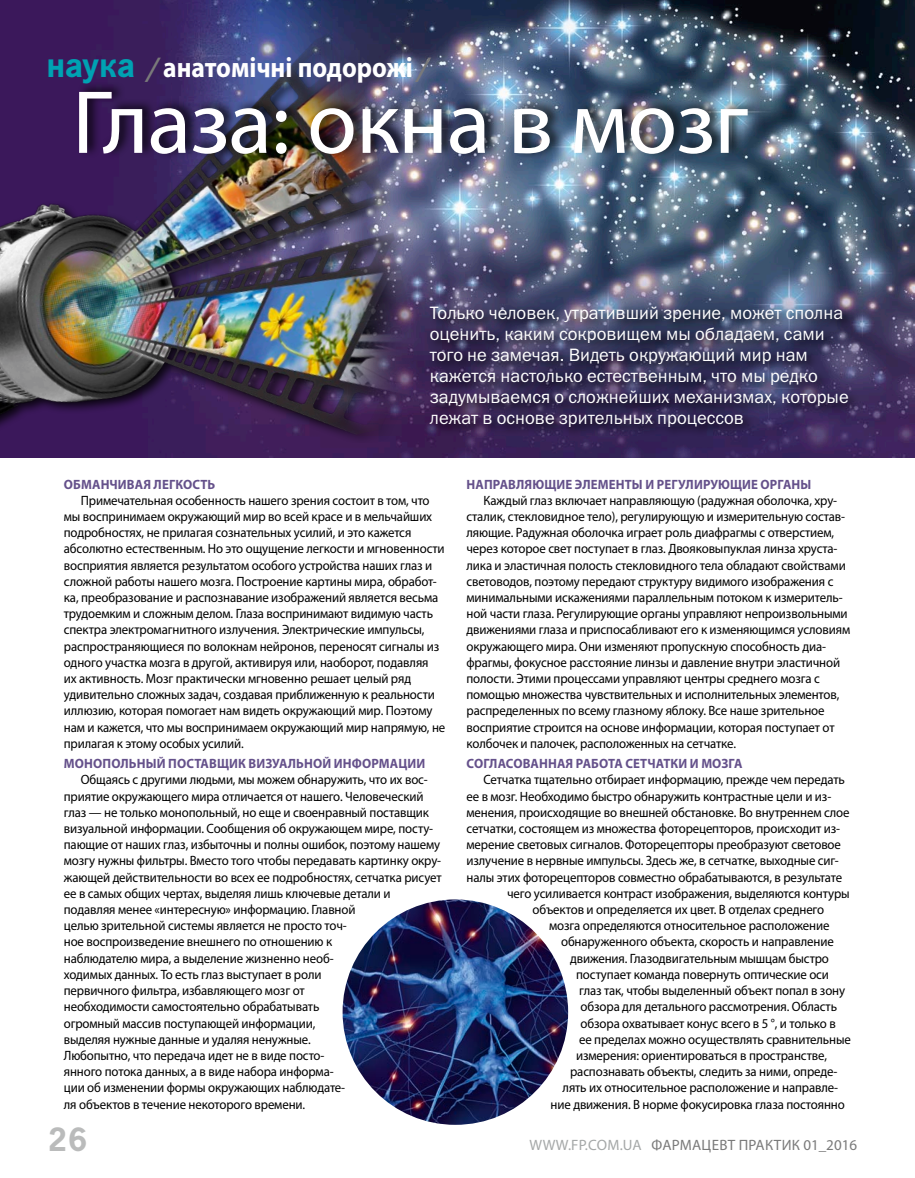
<style>
.page{position:relative;width:915px;height:1178px;background:#fff}
.page>*{position:absolute;margin:0;border:0;box-sizing:border-box;transform-origin:0 0}
.t1{font:90.45px "Myriad Pro";letter-spacing:-.01em;color:#fff}
.t2{font:700 34.5px "News Paper C";color:#babbbb}
.t3{font:700 28.5px "Myriad Pro";letter-spacing:-.005em;color:#fff;scale:.9 1}
.t4{font:18px/21px "Franklin Gothic Book ITC";color:#fff}
.t5{font:15px "Myriad Pro";color:#7a7a7a}
.t6{font:15px "Myriad Pro";letter-spacing:.02em;color:#a5a8a8}
.t7{font:13.5px/16.2px "Myriad Pro";letter-spacing:-.01em;color:#000;scale:.95 1}
.t8{font:700 13.5px "Myriad Pro";letter-spacing:.01em;color:#65518b;scale:.95 1}
.s1{font-family:"News Paper C";font-size:36px;color:#00a2b3}
.s2{font-family:"News Paper C";color:#7a7a7a}
</style>
<div class="page">
<img style="left:0;top:0;width:914px;height:457px">
<div style="left:425px;top:302px;width:433px;height:136px;background:#000;opacity:.97"></div>
<img style="left:0;top:24px;width:445px;height:434px">
<div style="left:77px;top:81px;width:684px;height:79px;background:#000;opacity:.75"></div>
<img style="left:342px;top:899px;width:226px;height:226px;border-radius:113px">
<h3 class="t3" style="left:47px;top:48px;width:425px"><span class="s1">наука</span> <span class="s2">/</span> анатомічні подорожі <span class="s2">/</span></h3>
<h1 class="t1" style="left:72px;top:67px;width:678px">ГЛАЗА: ОКНА В МОЗГ</h1>
<p class="t4" style="left:429px;top:302px;width:420px">Только человек, утративший зрение, может сполна оценить, каким сокровищем мы обладаем, сами того не замечая. Видеть окружающий мир нам кажется настолько естественным, что мы редко задумываемся о сложнейших механизмах, которые лежат в основе зрительных процессов</p>
<p class="t8" style="left:64px;top:475px;width:161px">Обманчивая легкость</p>
<p class="t7" style="left:64px;top:492px;width:403px;text-indent:17px">ПРИМЕЧАТЕЛЬНАЯ ОСОБЕННОСТЬ НАШЕГО ЗРЕНИЯ СОСТОИТ В ТОМ, ЧТО МЫ ВОСПРИНИМАЕМ ОКРУЖАЮЩИЙ МИР ВО ВСЕЙ КРАСЕ И В МЕЛЬЧАЙШИХ ПОДРОБНОСТЯХ, НЕ ПРИЛАГАЯ СОЗНАТЕЛЬНЫХ УСИЛИЙ, И ЭТО КАЖЕТСЯ АБСОЛЮТНО ЕСТЕСТВЕННЫМ. НО ЭТО ОЩУЩЕНИЕ ЛЕГКОСТИ И МГНОВЕННОСТИ ВОСПРИЯТИЯ ЯВЛЯЕТСЯ РЕЗУЛЬТАТОМ ОСОБОГО УСТРОЙСТВА НАШИХ ГЛАЗ И СЛОЖНОЙ РАБОТЫ НАШЕГО МОЗГА. ПОСТРОЕНИЕ КАРТИНЫ МИРА, ОБРАБОТ-КА, ПРЕОБРАЗОВАНИЕ И РАСПОЗНАВАНИЕ ИЗОБРАЖЕНИЙ ЯВЛЯЕТСЯ ВЕСЬМА ТРУДОЕМКИМ И СЛОЖНЫМ ДЕЛОМ. ГЛАЗА ВОСПРИНИМАЮТ ВИДИМУЮ ЧАСТЬ СПЕКТРА ЭЛЕКТРОМАГНИТНОГО ИЗЛУЧЕНИЯ. ЭЛЕКТРИЧЕСКИЕ ИМПУЛЬСЫ, РАСПРОСТРАНЯЮЩИЕСЯ ПО ВОЛОКНАМ НЕЙРОНОВ, ПЕРЕНОСЯТ СИГНАЛЫ ИЗ ОДНОГО УЧАСТКА МОЗГА В ДРУГОЙ, АКТИВИРУЯ ИЛИ, НАОБОРОТ, ПОДАВЛЯЯ<br>ИХ АКТИВНОСТЬ. МОЗГ ПРАКТИЧЕСКИ МГНОВЕННО РЕШАЕТ ЦЕЛЫЙ РЯД УДИВИТЕЛЬНО СЛОЖНЫХ ЗАДАЧ, СОЗДАВАЯ ПРИБЛИЖЕННУЮ К РЕАЛЬНОСТИ ИЛЛЮЗИЮ, КОТОРАЯ ПОМОГАЕТ НАМ ВИДЕТЬ ОКРУЖАЮЩИЙ МИР. ПОЭТОМУ НАМ И КАЖЕТСЯ, ЧТО МЫ ВОСПРИНИМАЕМ ОКРУЖАЮЩИЙ МИР НАПРЯМУЮ, НЕ ПРИЛАГАЯ К ЭТОМУ ОСОБЫХ УСИЛИЙ.</p>
<p class="t8" style="left:64px;top:755px;width:381px">Монопольный поставщик визуальной информации</p>
<p class="t7" style="left:64px;top:771px;width:399px;text-indent:17px">ОБЩАЯСЬ С ДРУГИМИ ЛЮДЬМИ, МЫ МОЖЕМ ОБНАРУЖИТЬ, ЧТО ИХ ВОС-ПРИЯТИЕ ОКРУЖАЮЩЕГО МИРА ОТЛИЧАЕТСЯ ОТ НАШЕГО. ЧЕЛОВЕЧЕСКИЙ ГЛАЗ — НЕ ТОЛЬКО МОНОПОЛЬНЫЙ, НО ЕЩЕ И СВОЕНРАВНЫЙ ПОСТАВЩИК ВИЗУАЛЬНОЙ ИНФОРМАЦИИ. СООБЩЕНИЯ ОБ ОКРУЖАЮЩЕМ МИРЕ, ПОСТУ-ПАЮЩИЕ ОТ НАШИХ ГЛАЗ, ИЗБЫТОЧНЫ И ПОЛНЫ ОШИБОК, ПОЭТОМУ НАШЕМУ МОЗГУ НУЖНЫ ФИЛЬТРЫ. ВМЕСТО ТОГО ЧТОБЫ ПЕРЕДАВАТЬ КАРТИНКУ ОКРУ-ЖАЮЩЕЙ ДЕЙСТВИТЕЛЬНОСТИ ВО ВСЕХ ЕЕ ПОДРОБНОСТЯХ, СЕТЧАТКА РИСУЕТ ЕЕ В САМЫХ ОБЩИХ ЧЕРТАХ, ВЫДЕЛЯЯ ЛИШЬ КЛЮЧЕВЫЕ ДЕТАЛИ И ПОДАВЛЯЯ МЕНЕЕ «ИНТЕРЕСНУЮ» ИНФОРМАЦИЮ. ГЛАВНОЙ<br>ЦЕЛЬЮ ЗРИТЕЛЬНОЙ СИСТЕМЫ ЯВЛЯЕТСЯ НЕ ПРОСТО ТОЧ-<br>НОЕ ВОСПРОИЗВЕДЕНИЕ ВНЕШНЕГО ПО ОТНОШЕНИЮ К<br>НАБЛЮДАТЕЛЮ МИРА, А ВЫДЕЛЕНИЕ ЖИЗНЕННО НЕОБ-<br>ХОДИМЫХ ДАННЫХ. ТО ЕСТЬ ГЛАЗ ВЫСТУПАЕТ В РОЛИ<br>ПЕРВИЧНОГО ФИЛЬТРА, ИЗБАВЛЯЮЩЕГО МОЗГ ОТ<br>НЕОБХОДИМОСТИ САМОСТОЯТЕЛЬНО ОБРАБАТЫВАТЬ<br>ОГРОМНЫЙ МАССИВ ПОСТУПАЮЩЕЙ ИНФОРМАЦИИ,<br>ВЫДЕЛЯЯ НУЖНЫЕ ДАННЫЕ И УДАЛЯЯ НЕНУЖНЫЕ.<br>ЛЮБОПЫТНО, ЧТО ПЕРЕДАЧА ИДЕТ НЕ В ВИДЕ ПОСТО-<br>ЯННОГО ПОТОКА ДАННЫХ, А В ВИДЕ НАБОРА ИНФОРМА-<br>ЦИИ ОБ ИЗМЕНЕНИИ ФОРМЫ ОКРУЖАЮЩИХ НАБЛЮДАТЕ-<br>ЛЯ ОБЪЕКТОВ В ТЕЧЕНИЕ НЕКОТОРОГО ВРЕМЕНИ.</p>
<h2 class="t2" style="left:47px;top:1120px;width:42px">26</h2>
<p class="t8" style="left:466px;top:475px;width:364px">Направляющие элементы и регулирующие органы</p>
<p class="t7" style="left:466px;top:492px;width:405px;text-indent:17px">КАЖДЫЙ ГЛАЗ ВКЛЮЧАЕТ НАПРАВЛЯЮЩУЮ (РАДУЖНАЯ ОБОЛОЧКА, ХРУ-СТАЛИК, СТЕКЛОВИДНОЕ ТЕЛО), РЕГУЛИРУЮЩУЮ И ИЗМЕРИТЕЛЬНУЮ СОСТАВ-ЛЯЮЩИЕ. РАДУЖНАЯ ОБОЛОЧКА ИГРАЕТ РОЛЬ ДИАФРАГМЫ С ОТВЕРСТИЕМ, ЧЕРЕЗ КОТОРОЕ СВЕТ ПОСТУПАЕТ В ГЛАЗ. ДВОЯКОВЫПУКЛАЯ ЛИНЗА ХРУСТА-ЛИКА И ЭЛАСТИЧНАЯ ПОЛОСТЬ СТЕКЛОВИДНОГО ТЕЛА ОБЛАДАЮТ СВОЙСТВАМИ СВЕТОВОДОВ, ПОЭТОМУ ПЕРЕДАЮТ СТРУКТУРУ ВИДИМОГО ИЗОБРАЖЕНИЯ С МИНИМАЛЬНЫМИ ИСКАЖЕНИЯМИ ПАРАЛЛЕЛЬНЫМ ПОТОКОМ К ИЗМЕРИТЕЛЬ-НОЙ ЧАСТИ ГЛАЗА. РЕГУЛИРУЮЩИЕ ОРГАНЫ УПРАВЛЯЮТ НЕПРОИЗВОЛЬНЫМИ ДВИЖЕНИЯМИ ГЛАЗА И ПРИСПОСАБЛИВАЮТ ЕГО К ИЗМЕНЯЮЩИМСЯ УСЛОВИЯМ ОКРУЖАЮЩЕГО МИРА. ОНИ ИЗМЕНЯЮТ ПРОПУСКНУЮ СПОСОБНОСТЬ ДИА-ФРАГМЫ, ФОКУСНОЕ РАССТОЯНИЕ ЛИНЗЫ И ДАВЛЕНИЕ ВНУТРИ ЭЛАСТИЧНОЙ ПОЛОСТИ. ЭТИМИ ПРОЦЕССАМИ УПРАВЛЯЮТ ЦЕНТРЫ СРЕДНЕГО МОЗГА С ПОМОЩЬЮ МНОЖЕСТВА ЧУВСТВИТЕЛЬНЫХ И ИСПОЛНИТЕЛЬНЫХ ЭЛЕМЕНТОВ, РАСПРЕДЕЛЕННЫХ ПО ВСЕМУ ГЛАЗНОМУ ЯБЛОКУ. ВСЕ НАШЕ ЗРИТЕЛЬНОЕ ВОСПРИЯТИЕ СТРОИТСЯ НА ОСНОВЕ ИНФОРМАЦИИ, КОТОРАЯ ПОСТУПАЕТ ОТ КОЛБОЧЕК И ПАЛОЧЕК, РАСПОЛОЖЕННЫХ НА СЕТЧАТКЕ.</p>
<p class="t8" style="left:466px;top:755px;width:292px">Согласованная работа сетчатки и мозга</p>
<p class="t7" style="left:483px;top:771px;width:381px">СЕТЧАТКА ТЩАТЕЛЬНО ОТБИРАЕТ ИНФОРМАЦИЮ, ПРЕЖДЕ ЧЕМ ПЕРЕДАТЬ</p>
<p class="t7" style="left:466px;top:788px;width:385px">ЕЕ В МОЗГ. НЕОБХОДИМО БЫСТРО ОБНАРУЖИТЬ КОНТРАСТНЫЕ ЦЕЛИ И ИЗ-</p>
<p class="t7" style="left:466px;top:804px;width:404px">МЕНЕНИЯ, ПРОИСХОДЯЩИЕ ВО ВНЕШНЕЙ ОБСТАНОВКЕ. ВО ВНУТРЕННЕМ СЛОЕ</p>
<p class="t7" style="left:466px;top:820px;width:395px">СЕТЧАТКИ, СОСТОЯЩЕМ ИЗ МНОЖЕСТВА ФОТОРЕЦЕПТОРОВ, ПРОИСХОДИТ ИЗ-</p>
<p class="t7" style="left:466px;top:836px;width:395px">МЕРЕНИЕ СВЕТОВЫХ СИГНАЛОВ. ФОТОРЕЦЕПТОРЫ ПРЕОБРАЗУЮТ СВЕТОВОЕ</p>
<p class="t7" style="left:466px;top:852px;width:393px">ИЗЛУЧЕНИЕ В НЕРВНЫЕ ИМПУЛЬСЫ. ЗДЕСЬ ЖЕ, В СЕТЧАТКЕ, ВЫХОДНЫЕ СИГ-</p>
<p class="t7" style="left:466px;top:869px;width:397px">НАЛЫ ЭТИХ ФОТОРЕЦЕПТОРОВ СОВМЕСТНО ОБРАБАТЫВАЮТСЯ, В РЕЗУЛЬТАТЕ</p>
<p class="t7" style="left:507px;top:885px;width:362px">ЧЕГО УСИЛИВАЕТСЯ КОНТРАСТ ИЗОБРАЖЕНИЯ, ВЫДЕЛЯЮТСЯ КОНТУРЫ</p>
<p class="t7" style="left:532px;top:901px;width:308px">ОБЪЕКТОВ И ОПРЕДЕЛЯЕТСЯ ИХ ЦВЕТ. В ОТДЕЛАХ СРЕДНЕГО</p>
<p class="t7" style="left:549px;top:917px;width:297px">МОЗГА ОПРЕДЕЛЯЮТСЯ ОТНОСИТЕЛЬНОЕ РАСПОЛОЖЕНИЕ</p>
<p class="t7" style="left:561px;top:933px;width:288px">ОБНАРУЖЕННОГО ОБЪЕКТА, СКОРОСТЬ И НАПРАВЛЕНИЕ</p>
<p class="t7" style="left:570px;top:950px;width:274px">ДВИЖЕНИЯ. ГЛАЗОДВИГАТЕЛЬНЫМ МЫШЦАМ БЫСТРО</p>
<p class="t7" style="left:576px;top:966px;width:267px">ПОСТУПАЕТ КОМАНДА ПОВЕРНУТЬ ОПТИЧЕСКИЕ ОСИ</p>
<p class="t7" style="left:579px;top:982px;width:281px">ГЛАЗ ТАК, ЧТОБЫ ВЫДЕЛЕННЫЙ ОБЪЕКТ ПОПАЛ В ЗОНУ</p>
<p class="t7" style="left:580px;top:998px;width:271px">ОБЗОРА ДЛЯ ДЕТАЛЬНОГО РАССМОТРЕНИЯ. ОБЛАСТЬ</p>
<p class="t7" style="left:580px;top:1014px;width:270px">ОБЗОРА ОХВАТЫВАЕТ КОНУС ВСЕГО В 5 °, И ТОЛЬКО В</p>
<p class="t7" style="left:579px;top:1031px;width:287px">ЕЕ ПРЕДЕЛАХ МОЖНО ОСУЩЕСТВЛЯТЬ СРАВНИТЕЛЬНЫЕ</p>
<p class="t7" style="left:576px;top:1047px;width:265px">ИЗМЕРЕНИЯ: ОРИЕНТИРОВАТЬСЯ В ПРОСТРАНСТВЕ,</p>
<p class="t7" style="left:570px;top:1063px;width:283px">РАСПОЗНАВАТЬ ОБЪЕКТЫ, СЛЕДИТЬ ЗА НИМИ, ОПРЕДЕ-</p>
<p class="t7" style="left:562px;top:1079px;width:291px">ЛЯТЬ ИХ ОТНОСИТЕЛЬНОЕ РАСПОЛОЖЕНИЕ И НАПРАВЛЕ-</p>
<p class="t7" style="left:550px;top:1095px;width:311px">НИЕ ДВИЖЕНИЯ. В НОРМЕ ФОКУСИРОВКА ГЛАЗА ПОСТОЯННО</p>
<p class="t6" style="left:529px;top:1135px;width:104px">WWW.FP.COM.UA</p>
<p class="t5" style="left:651px;top:1135px;width:21px">ФАРМАЦЕВТ</p>
<p class="t5" style="left:738px;top:1135px;width:19px">ПРАКТ</p>
<p class="t5" style="left:781px;top:1135px;width:77px">ИК 01_2016</p>
</div>
